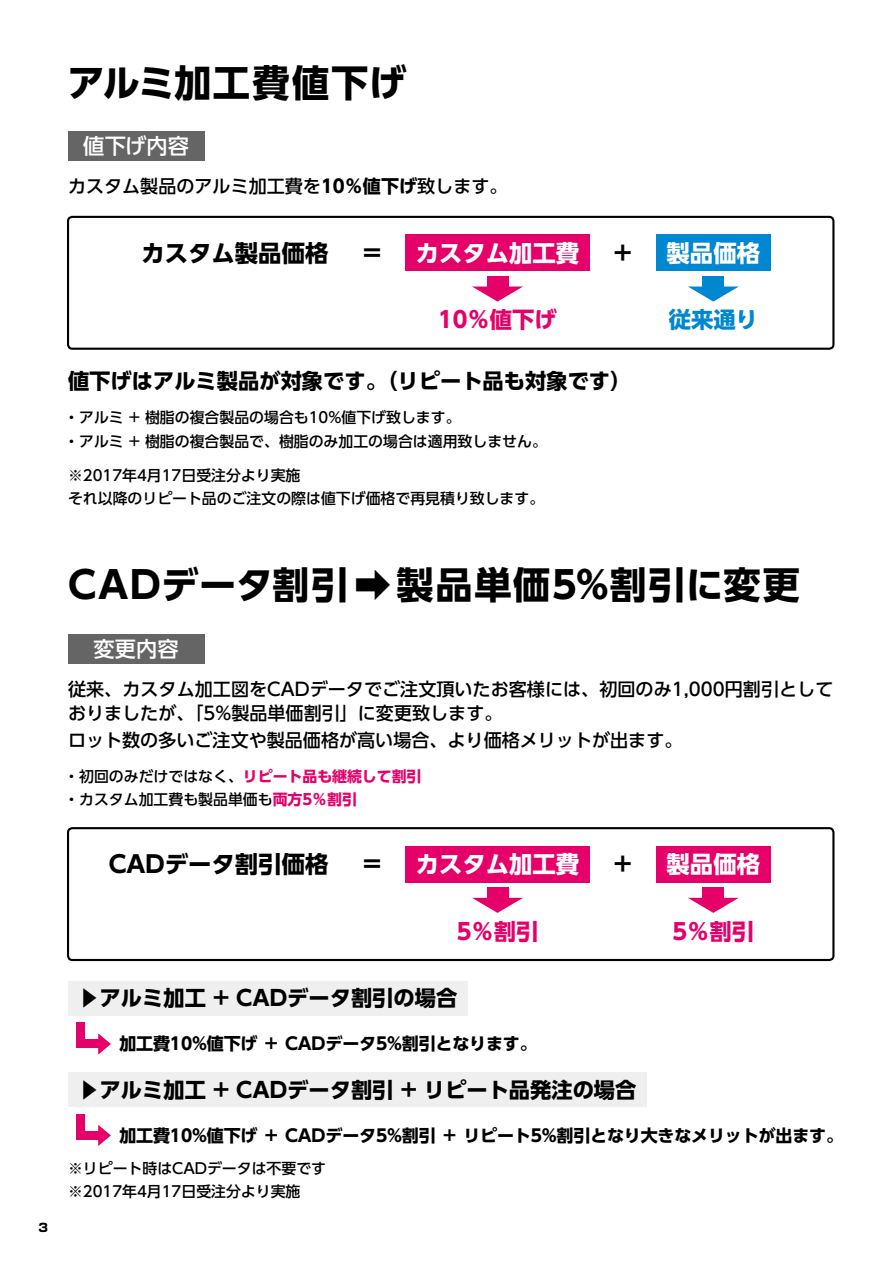
<style>
.page{position:relative;width:893px;height:1263px;background:#fff}
.page>*{position:absolute;margin:0;border:0;box-sizing:border-box;transform-origin:0 0}
.t1{font:700 37.2px "UD Shin Go Pr 6 N";letter-spacing:.045em;color:#000}
.t2{font:700 37.2px "UD Shin Go Pr 6 N";letter-spacing:.025em;color:#000}
.t3{font:700 23.4px "UD Shin Go Pr 6 N";color:#000}
.t4{font:700 23.4px "UD Shin Go Pr 6 N";color:#fff}
.t5{font:700 22.35px "UD Shin Go Pr 6 N";color:#e5006a}
.t6{font:700 22.35px "UD Shin Go Pr 6 N";color:#0087d1}
.t7{font:700 21.3px "UD Shin Go Pr 6 N";color:#000}
.t8{font:500 21.3px "UD Shin Go Pr 6 N";color:#fff}
.t9{font:500 18px/23.4px "UD Shin Go Pr 6 N";color:#000}
.t10{font:700 16.95px "UD Shin Go Pr 6 N";letter-spacing:-.01em;color:#000}
.t11{font:500 14.85px/23.4px "UD Shin Go Pr 6 N";color:#000}
.t12{font:800 11.7px "Shin Go Pr 6 N";color:#000}
.s1{font-weight:700}
.s2{font-weight:700;color:#e5006a}
</style>
<div class="page">
<div style="left:656px;top:235px;width:115px;height:36px;background:#0087d1"></div>
<div style="left:68px;top:131px;width:136px;height:30px;background:#666565"></div>
<div style="left:67px;top:216px;width:767px;height:134px;border:2px solid #000;border-radius:4px"></div>
<div style="left:405px;top:235px;width:185px;height:36px;background:#e5006a"></div>
<div style="left:487px;top:276px;width:21px;height:14px;background:#e5006a"></div>
<svg style="left:472px;top:286px;width:51px;height:16px"></svg>
<div style="left:703px;top:276px;width:21px;height:14px;background:#0087d1"></div>
<svg style="left:688px;top:286px;width:51px;height:16px"></svg>
<div style="left:656px;top:846px;width:115px;height:36px;background:#e5006a"></div>
<div style="left:703px;top:887px;width:21px;height:14px;background:#e5006a"></div>
<svg style="left:688px;top:898px;width:51px;height:15px"></svg>
<div style="left:68px;top:634px;width:136px;height:29px;background:#666565"></div>
<div style="left:67px;top:827px;width:767px;height:134px;border:2px solid #000;border-radius:4px"></div>
<div style="left:405px;top:846px;width:185px;height:36px;background:#e5006a"></div>
<div style="left:487px;top:887px;width:21px;height:14px;background:#e5006a"></div>
<svg style="left:472px;top:898px;width:51px;height:15px"></svg>
<div style="left:68px;top:981px;width:400px;height:34px;background:#efefef"></div>
<div style="left:76px;top:1040px;width:25px;height:8px;background:#e5006a"></div>
<svg style="left:98px;top:1033px;width:13px;height:21px"></svg>
<div style="left:76px;top:1023px;width:8px;height:25px;background:#e5006a"></div>
<div style="left:68px;top:1073px;width:578px;height:34px;background:#efefef"></div>
<div style="left:76px;top:1131px;width:25px;height:9px;background:#e5006a"></div>
<svg style="left:98px;top:1125px;width:13px;height:21px"></svg>
<div style="left:76px;top:1114px;width:8px;height:26px;background:#e5006a"></div>
<h1 class="t2" style="left:68px;top:52px;width:340px">アルミ加工費値下げ</h1>
<h3 class="t8" style="left:83px;top:128px;width:107px">値下げ内容</h3>
<p class="t9" style="left:68px;top:174px;width:441px">カスタム製品のアルミ加工費を<span class="s1">10％値下げ</span>致します。</p>
<h2 class="t3" style="left:141px;top:234px;width:189px">カスタム製品価格</h2>
<h2 class="t3" style="left:360px;top:234px;width:25px">＝</h2>
<h2 class="t4" style="left:416px;top:234px;width:165px">カスタム加工費</h2>
<h3 class="t5" style="left:438px;top:301px;width:120px">10％値下げ</h3>
<h2 class="t3" style="left:611px;top:234px;width:25px">＋</h2>
<h2 class="t4" style="left:666px;top:234px;width:95px">製品価格</h2>
<h3 class="t6" style="left:669px;top:301px;width:91px">従来通り</h3>
<h3 class="t7" style="left:68px;top:363px;width:565px">値下げはアルミ製品が対象です。（リピート品も対象です）</h3>
<p class="t11" style="left:64px;top:406px;width:484px">・アルミ + 樹脂の複合製品の場合も10%値下げ致します。<br>・アルミ + 樹脂の複合製品で、樹脂のみ加工の場合は適用致しません。</p>
<p class="t11" style="left:68px;top:463px;width:485px">※2017年4月17日受注分より実施<br>それ以降のリピート品のご注文の際は値下げ価格で再見積り致します。　</p>
<p class="t12" style="left:38px;top:1218px;width:11px">3</p>
<h1 class="t1" style="left:68px;top:555px;width:733px">CADデータ割引➡製品単価5％割引に変更</h1>
<h3 class="t8" style="left:94px;top:631px;width:87px">変更内容</h3>
<p class="t9" style="left:68px;top:677px;width:767px">従来、カスタム加工図をCADデータでご注文頂いたお客様には、初回のみ1,000円割引としておりましたが、「5%製品単価割引」に変更致します。</p>
<p class="t9" style="left:68px;top:728px;width:616px">ロット数の多いご注文や製品価格が高い場合、より価格メリットが出ます。</p>
<p class="t11" style="left:64px;top:764px;width:359px">・初回のみだけではなく、<span class="s2">リピート品も継続して割引</span>・カスタム加工費も製品単価も<span class="s2">両方5％割引</span></p>
<h2 class="t3" style="left:109px;top:845px;width:221px">CADデータ割引価格</h2>
<h2 class="t3" style="left:360px;top:845px;width:25px">＝</h2>
<h2 class="t4" style="left:416px;top:845px;width:165px">カスタム加工費</h2>
<h3 class="t5" style="left:457px;top:913px;width:83px">5％割引</h3>
<h2 class="t3" style="left:611px;top:845px;width:25px">＋</h2>
<h2 class="t4" style="left:666px;top:845px;width:95px">製品価格</h2>
<h3 class="t5" style="left:672px;top:913px;width:83px">5％割引</h3>
<h3 class="t7" style="left:78px;top:981px;width:380px">▶アルミ加工 + CADデータ割引の場合</h3>
<p class="t10" style="left:119px;top:1030px;width:419px">加工費10%値下げ ＋ CADデータ5%割引となります。</p>
<h3 class="t7" style="left:78px;top:1072px;width:560px">▶アルミ加工 + CADデータ割引 + リピート品発注の場合</h3>
<p class="t10" style="left:119px;top:1121px;width:725px">加工費10%値下げ ＋ CADデータ5%割引 ＋ リピート5%割引となり大きなメリットが出ます。</p>
<p class="t11" style="left:68px;top:1156px;width:260px">※リピート時はCADデータは不要です※2017年4月17日受注分より実施</p>
</div>
